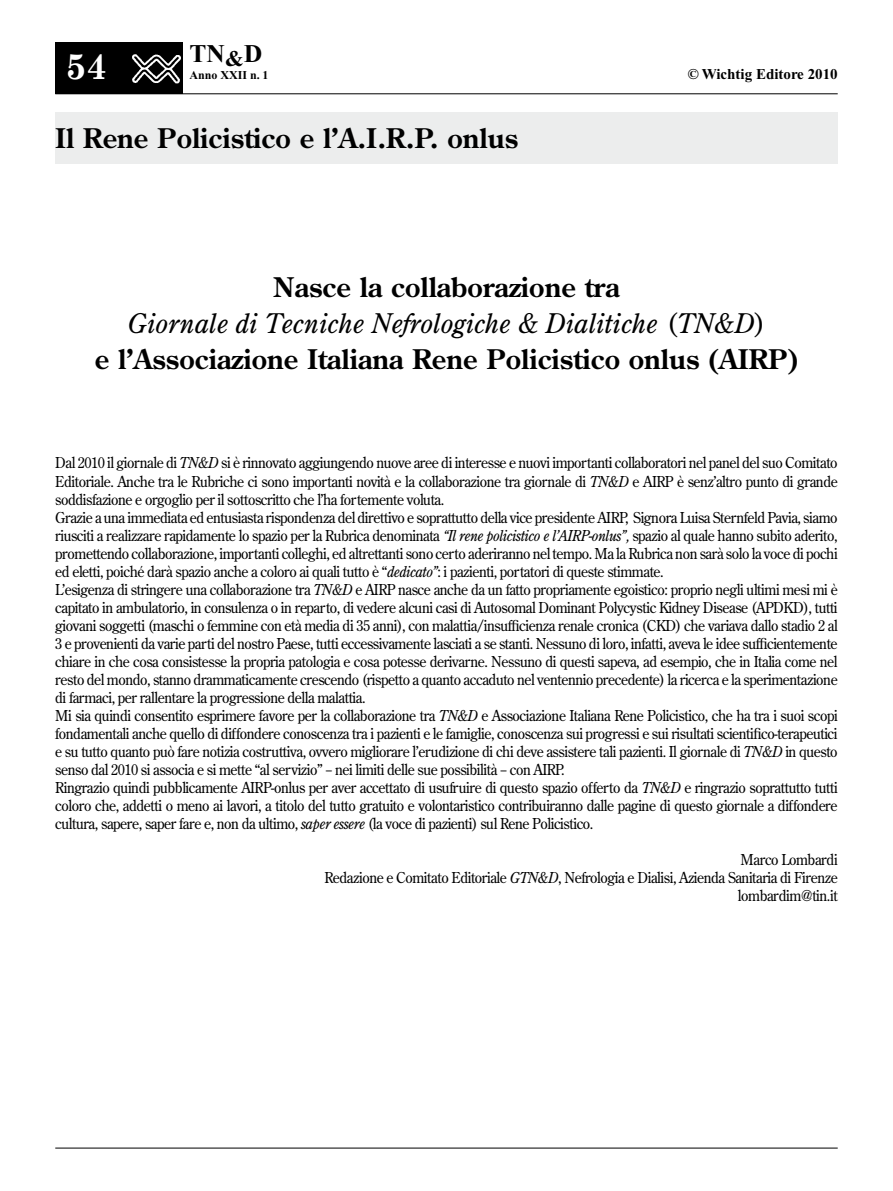
<style>
.page{position:relative;width:893px;height:1191px;background:#fff}
.page>*{position:absolute;margin:0;border:0;box-sizing:border-box;transform-origin:0 0}
.t1{font:700 36px "Century Schoolbook";color:#fff}
.t2{font:700 27px/36px "Century Old Style";color:#000;text-align:center}
.t3{font:700 25.5px "Times New Roman";color:#000}
.t4{font:15px/18px "Century Old Style";letter-spacing:-.03em;color:#000;scale:.94 1}
.t5{font:700 15px "Times New Roman";color:#000}
.t6{font:700 12px "Times New Roman";color:#000}
.s1{font-weight:400;font-style:italic}
.s2{font-weight:400}
.s3{font-style:italic}
</style>
<div class="page">
<hr style="left:55px;top:93px;width:783px;height:1px;background:#000">
<div style="left:55px;top:43px;width:128px;height:51px;background:#000"></div>
<img style="left:132px;top:54px;width:49px;height:30px">
<hr style="left:55px;top:1147px;width:783px;height:1px;background:#000">
<div style="left:55px;top:112px;width:783px;height:51px;background:#eceded"></div>
<h1 class="t1" style="left:66px;top:45px;width:43px">54</h1>
<h3 class="t3" style="left:190px;top:39px;width:74px">TN<sub>&amp;</sub>D</h3>
<p class="t6" style="left:190px;top:68px;width:80px">Anno XXII n. 1</p>
<p class="t5" style="left:688px;top:66px;width:151px">© Wichtig Editore 2010</p>
<h2 class="t2" style="left:55px;top:120px;width:465px">Il Rene Policistico e l’A.I.R.P. onlus</h2>
<h2 class="t2" style="left:95px;top:269px;width:705px">Nasce la collaborazione tra<br><span class="s1">Giornale di Tecniche Nefrologiche &amp; Dialitiche</span> <span class="s2">(</span><span class="s1">TN&amp;D</span><span class="s2">)<br></span>e l’Associazione Italiana Rene Policistico onlus (AIRP)</h2>
<p class="t4" style="left:55px;top:453px;width:834px">Dal 2010 il giornale di <span class="s3">TN&amp;D</span> si è rinnovato aggiungendo nuove aree di interesse e nuovi importanti collaboratori nel panel del suo Comitato Editoriale. Anche tra le Rubriche ci sono importanti novità e la collaborazione tra giornale di <span class="s3">TN&amp;D</span> e AIRP è senz’altro punto di grande soddisfazione e orgoglio per il sottoscritto che l’ha fortemente voluta.<br>Grazie a una immediata ed entusiasta rispondenza del direttivo e soprattutto della vice presidente AIRP, Signora Luisa Sternfeld Pavia, siamo riusciti a realizzare rapidamente lo spazio per la Rubrica denominata <span class="s3">“Il rene policistico e l’AIRP-onlus”,</span> spazio al quale hanno subito aderito, promettendo collaborazione, importanti colleghi, ed altrettanti sono certo aderiranno nel tempo. Ma la Rubrica non sarà solo la voce di pochi ed eletti, poiché darà spazio anche a coloro ai quali tutto è “<span class="s3">dedicato”</span>: i pazienti, portatori di queste stimmate.<br>L’esigenza di stringere una collaborazione tra <span class="s3">TN&amp;D</span> e AIRP nasce anche da un fatto propriamente egoistico: proprio negli ultimi mesi mi è capitato in ambulatorio, in consulenza o in reparto, di vedere alcuni casi di Autosomal Dominant Polycystic Kidney Disease (APDKD), tutti giovani soggetti (maschi o femmine con età media di 35 anni), con malattia/insufficienza renale cronica (CKD) che variava dallo stadio 2 al 3 e provenienti da varie parti del nostro Paese, tutti eccessivamente lasciati a se stanti. Nessuno di loro, infatti, aveva le idee sufficientemente chiare in che cosa consistesse la propria patologia e cosa potesse derivarne. Nessuno di questi sapeva, ad esempio, che in Italia come nel resto del mondo, stanno drammaticamente crescendo (rispetto a quanto accaduto nel ventennio precedente) la ricerca e la sperimentazione di farmaci, per rallentare la progressione della malattia.<br>Mi sia quindi consentito esprimere favore per la collaborazione tra <span class="s3">TN&amp;D</span> e Associazione Italiana Rene Policistico, che ha tra i suoi scopi fondamentali anche quello di diffondere conoscenza tra i pazienti e le famiglie, conoscenza sui progressi e sui risultati scientifico-terapeutici e su tutto quanto può fare notizia costruttiva, ovvero migliorare l’erudizione di chi deve assistere tali pazienti. Il giornale di <span class="s3">TN&amp;D</span> in questo senso dal 2010 si associa e si mette “al servizio” − nei limiti delle sue possibilità − con AIRP.<br>Ringrazio quindi pubblicamente AIRP-onlus per aver accettato di usufruire di questo spazio offerto da <span class="s3">TN&amp;D</span> e ringrazio soprattutto tutti coloro che, addetti o meno ai lavori, a titolo del tutto gratuito e volontaristico contribuiranno dalle pagine di questo giornale a diffondere cultura, sapere, saper fare e, non da ultimo, <span class="s3">saper essere</span> (la voce di pazienti) sul Rene Policistico.</p>
<p class="t4" style="left:324px;top:849px;width:547px;text-align:right">Marco Lombardi<br>Redazione e Comitato Editoriale <span class="s3">GTN&amp;D</span>, Nefrologia e Dialisi, Azienda Sanitaria di Firenze lombardim@tin.it</p>
</div>
